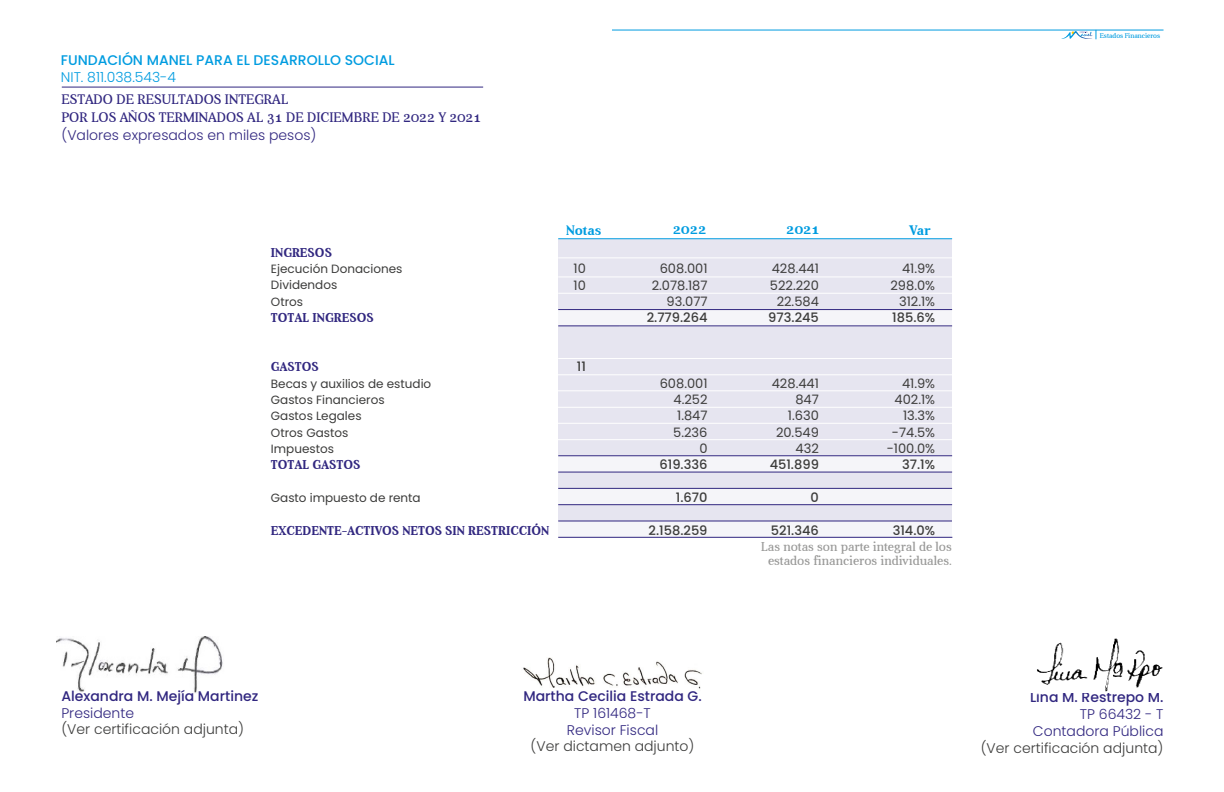
<style>
.page{position:relative;width:1224px;height:792px;background:#fff}
.page>*{position:absolute;margin:0;border:0;box-sizing:border-box;transform-origin:0 0}
.t1{font:300 14px/16.8px "Poppins";color:#312780;text-align:right}
.t2{font:14px/18.3px "Aver";color:#312780}
.t3{font:300 14px "Poppins";color:#3c3c3b}
.t4{font:500 14px "Poppins";color:#312780}
.t5{font:500 14px "Poppins";color:#009ce0}
.t6{font:300 14px "Poppins";color:#009ce0}
.t7{font:700 14px "Aver";color:#009ce0}
.t8{font:13px/16.3px "Poppins";color:#3c3c3b;text-align:right}
.t9{font:700 13px "Aver";color:#312780}
.t10{font:500 13px "Poppins";color:#3c3c3b}
.t11{font:13px/14.4px "Aver";color:#999998;text-align:center}
.t12{font:12px/16.3px "Poppins";color:#3c3c3b}
.t13{font:7px "Aver";color:#009ce0}
</style>
<div class="page">
<div style="left:558px;top:239px;width:394px;height:298px;background:#e6e5f0"></div>
<div style="left:558px;top:456px;width:394px;height:16px;background:#f5f5f9"></div>
<div style="left:558px;top:310px;width:394px;height:16px;background:#f5f5f9"></div>
<div style="left:558px;top:488px;width:394px;height:17px;background:#f5f5f9"></div>
<div style="left:558px;top:521px;width:394px;height:16px;background:#f5f5f9"></div>
<hr style="left:558px;top:455px;width:394px;height:1px;background:#312780">
<hr style="left:558px;top:472px;width:394px;height:1px;background:#312780">
<hr style="left:558px;top:309px;width:394px;height:1px;background:#312780">
<hr style="left:558px;top:293px;width:394px;height:1px;background:#fff">
<hr style="left:558px;top:276px;width:394px;height:1px;background:#fff">
<hr style="left:558px;top:257px;width:394px;height:1px;background:#fff">
<hr style="left:558px;top:238px;width:394px;height:1px;background:#009ce0">
<hr style="left:558px;top:358px;width:395px;height:1px;background:#fff">
<hr style="left:558px;top:374px;width:394px;height:1px;background:#fff">
<hr style="left:557px;top:390px;width:395px;height:1px;background:#fff">
<hr style="left:555px;top:407px;width:398px;height:1px;background:#fff">
<hr style="left:555px;top:423px;width:397px;height:1px;background:#fff">
<hr style="left:552px;top:439px;width:401px;height:1px;background:#fff">
<hr style="left:558px;top:325px;width:394px;height:1px;background:#312780">
<hr style="left:558px;top:488px;width:394px;height:1px;background:#312780">
<hr style="left:558px;top:504px;width:394px;height:1px;background:#312780">
<hr style="left:558px;top:520px;width:394px;height:1px;background:#312780">
<hr style="left:558px;top:537px;width:394px;height:1px;background:#312780">
<img style="left:1037px;top:638px;width:126px;height:54px">
<img style="left:57px;top:636px;width:166px;height:57px">
<img style="left:523px;top:658px;width:179px;height:31px">
<hr style="left:612px;top:30px;width:552px;height:1px;background:#009ce0">
<svg style="left:1061px;top:30px;width:36px;height:9px"></svg>
<hr style="left:62px;top:87px;width:421px;height:1px;background:#312780">
<p class="t5" style="left:61px;top:52px;width:335px">FUNDACIÓN MANEL PARA EL DESARROLLO SOCIAL</p>
<p class="t6" style="left:61px;top:69px;width:117px">NIT. 811.038.543-4</p>
<p class="t2" style="left:61px;top:90px;width:421px">ESTADO DE RESULTADOS INTEGRAL<br>POR LOS AÑOS TERMINADOS AL 31 DE DICIEMBRE DE 2022 Y 2021</p>
<p class="t1" style="left:61px;top:127px;width:256px">(Valores expresados en miles pesos)</p>
<p class="t9" style="left:271px;top:245px;width:63px">INGRESOS</p>
<p class="t12" style="left:271px;top:261px;width:133px">Ejecución Donaciones<br>Dividendos<br>Otros</p>
<p class="t9" style="left:271px;top:310px;width:104px">TOTAL INGRESOS</p>
<p class="t9" style="left:271px;top:359px;width:49px">GASTOS</p>
<p class="t12" style="left:271px;top:375px;width:162px">Becas y auxilios de estudio<br>Gastos Financieros<br>Gastos Legales<br>Otros Gastos<br>Impuestos</p>
<p class="t9" style="left:271px;top:458px;width:91px">TOTAL GASTOS</p>
<p class="t12" style="left:271px;top:490px;width:151px">Gasto impuesto de renta</p>
<p class="t9" style="left:271px;top:523px;width:280px">EXCEDENTE-ACTIVOS NETOS SIN RESTRICCIÓN</p>
<p class="t7" style="left:566px;top:222px;width:37px">Notas</p>
<p class="t7" style="left:673px;top:222px;width:35px">2022</p>
<p class="t7" style="left:786px;top:222px;width:35px">2021</p>
<p class="t7" style="left:910px;top:222px;width:23px">Var</p>
<p class="t8" style="left:574px;top:261px;width:14px;text-align:left">10<br>10</p>
<p class="t10" style="left:577px;top:359px;width:11px">11</p>
<p class="t8" style="left:652px;top:261px;width:57px">608.001<br>2.078.187<br>93.077</p>
<p class="t10" style="left:647px;top:310px;width:62px">2.779.264</p>
<p class="t8" style="left:660px;top:375px;width:49px">608.001<br>4.252<br>1.847<br>5.236<br>0</p>
<p class="t10" style="left:659px;top:457px;width:50px">619.336</p>
<p class="t10" style="left:676px;top:490px;width:33px">1.670</p>
<p class="t10" style="left:649px;top:523px;width:60px">2.158.259</p>
<p class="t8" style="left:770px;top:261px;width:50px;text-align:center">428.441<br>522.220<br>22.584</p>
<p class="t10" style="left:768px;top:310px;width:52px">973.245</p>
<p class="t8" style="left:772px;top:375px;width:49px">428.441<br>847<br>1.630<br>20.549<br>432</p>
<p class="t10" style="left:770px;top:457px;width:51px">451.899</p>
<p class="t10" style="left:811px;top:490px;width:10px">0</p>
<p class="t10" style="left:771px;top:523px;width:49px">521.346</p>
<p class="t8" style="left:891px;top:261px;width:46px">41.9%<br>298.0%<br>312.1%</p>
<p class="t10" style="left:892px;top:310px;width:44px">185.6%</p>
<p class="t8" style="left:887px;top:375px;width:50px">41.9%<br>402.1%<br>13.3% -74.5% -100.0%</p>
<p class="t10" style="left:902px;top:457px;width:35px">37.1%</p>
<p class="t10" style="left:893px;top:523px;width:44px">314.0%</p>
<p class="t11" style="left:761px;top:539px;width:192px">Las notas son parte integral de los estados financieros individuales.</p>
<p class="t13" style="left:1100px;top:31px;width:62px">Estados Financieros</p>
<p class="t4" style="left:61px;top:688px;width:198px">Alexandra M. Mejía Martinez</p>
<p class="t1" style="left:61px;top:704px;width:74px">Presidente</p>
<p class="t3" style="left:61px;top:721px;width:184px">(Ver certificación adjunta)</p>
<p class="t4" style="left:523px;top:688px;width:180px">Martha Cecilia Estrada G.</p>
<p class="t1" style="left:567px;top:705px;width:93px;text-align:center">TP 161468-T<br>Revisor Fiscal</p>
<p class="t3" style="left:531px;top:738px;width:165px">(Ver dictamen adjunto)</p>
<p class="t4" style="left:1030px;top:689px;width:135px">Lina M. Restrepo M.</p>
<p class="t1" style="left:1033px;top:706px;width:132px">TP 66432 - T<br>Contadora Pública</p>
<p class="t3" style="left:981px;top:740px;width:184px">(Ver certificación adjunta)</p>
</div>
